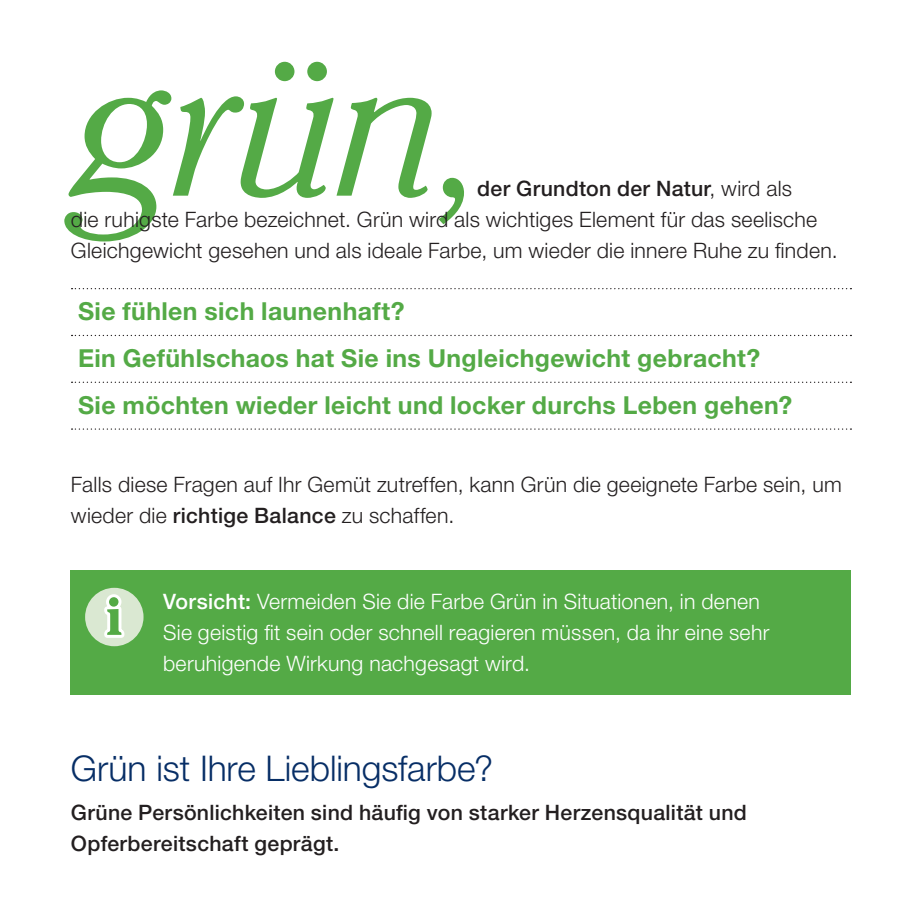
<style>
.page{position:relative;width:922px;height:922px;background:#fff}
.page>*{position:absolute;margin:0;border:0;box-sizing:border-box;transform-origin:0 0}
.t1{font:italic 300 200px "Cheltenham Std";color:#54aa46}
.t2{font:300 35.5px "Helvetica Neue LT Std";letter-spacing:-.005em;color:#072e66}
.t3{font:700 24.75px/46.8px "Helvetica Neue LT Std";letter-spacing:.015em;color:#54aa46}
.t4{font:300 21.25px/31.2px "Helvetica Neue LT Std";letter-spacing:.015em;color:#231f20}
.t5{font:300 21.25px/31.2px "Helvetica Neue LT Std";letter-spacing:.015em;color:#fff}
.t6{font:500 21.25px/31.2px "Helvetica Neue LT Std";letter-spacing:.015em;color:#231f20}
.s1{font-weight:500}
</style>
<div class="page">
<svg style="left:71px;top:288px;width:780px;height:1px"></svg>
<svg style="left:71px;top:335px;width:780px;height:1px"></svg>
<svg style="left:71px;top:381px;width:780px;height:2px"></svg>
<svg style="left:71px;top:428px;width:780px;height:1px"></svg>
<div style="left:71px;top:570px;width:779px;height:124px;background:#54aa46"></div>
<div style="left:85px;top:587px;width:58px;height:59px;background:#dae8d2;border-radius:50%"></div>
<svg style="left:104px;top:594px;width:21px;height:44px"></svg>
<h1 class="t1" style="left:71px;top:13px;width:420px">grün,</h1>
<p class="t4" style="left:71px;top:172px;width:768px;text-indent:406px"><span class="s1">der Grundton der Natur</span>, wird als<br>die ruhigste Farbe bezeichnet. Grün wird als wichtiges Element für das seelische<br>Gleichgewicht gesehen und als ideale Farbe, um wieder die innere Ruhe zu finden.</p>
<p class="t3" style="left:78px;top:287px;width:715px">Sie fühlen sich launenhaft?<br>Ein Gefühlschaos hat Sie ins Ungleichgewicht gebracht?<br>Sie möchten wieder leicht und locker durchs Leben gehen?</p>
<p class="t4" style="left:71px;top:468px;width:772px">Falls diese Fragen auf Ihr Gemüt zutreffen, kann Grün die geeignete Farbe sein, um wieder die <span class="s1">richtige Balance</span> zu schaffen.</p>
<p class="t5" style="left:163px;top:585px;width:607px"><span class="s1">Vorsicht:</span> Vermeiden Sie die Farbe Grün in Situationen, in denen<br>Sie geistig fit sein oder schnell reagieren müssen, da ihr eine sehr beruhigende Wirkung nachgesagt wird.</p>
<h2 class="t2" style="left:71px;top:746px;width:423px">Grün ist Ihre Lieblingsfarbe?</h2>
<p class="t6" style="left:71px;top:796px;width:677px">Grüne Persönlichkeiten sind häufig von starker Herzensqualität und<br>Opferbereitschaft geprägt.</p>
</div>
